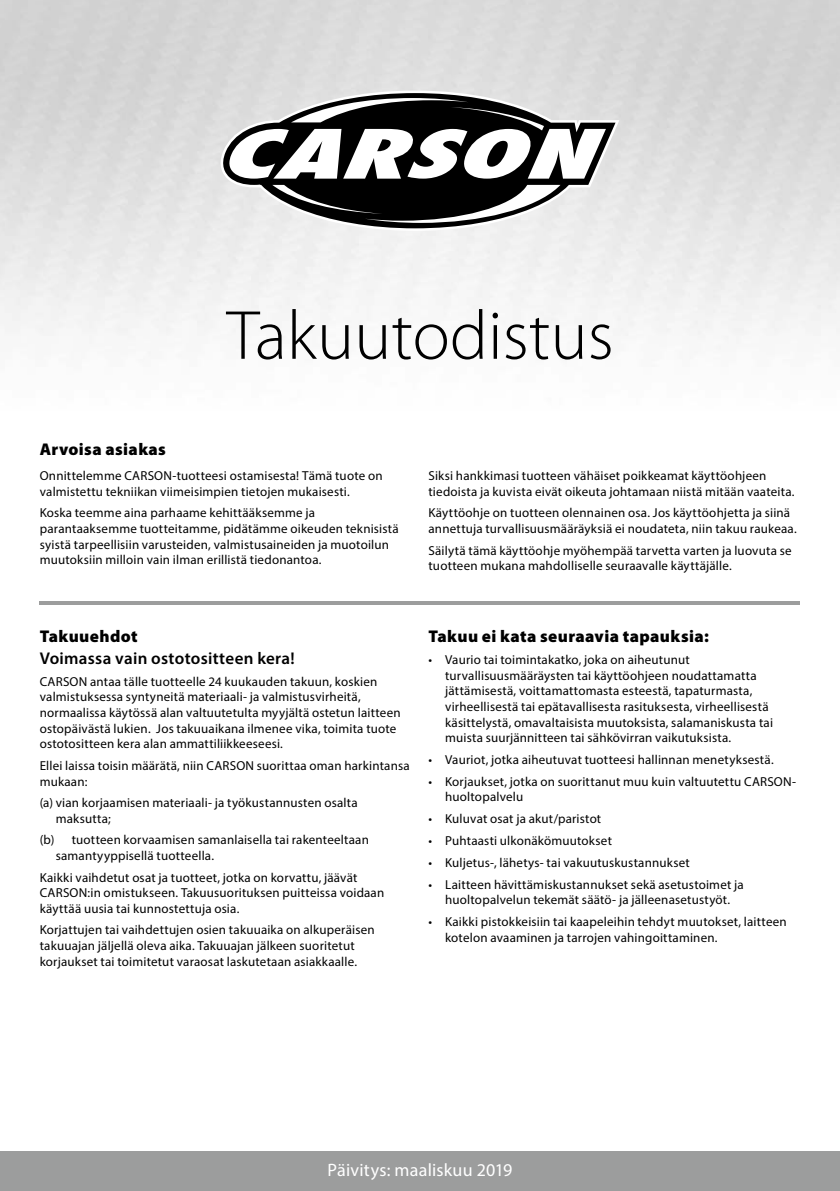
<style>
.page{position:relative;width:840px;height:1191px;background:#fff}
.page>*{position:absolute;margin:0;border:0;box-sizing:border-box;transform-origin:0 0}
.t1{font:300 70px "Myriad Pro";color:#000}
.t2{font:18px "Myriad Pro";letter-spacing:.01em;color:#fff}
.t3{font:900 17px "Myriad Pro";letter-spacing:.025em;color:#000}
.t4{font:600 17px "Myriad Pro";letter-spacing:.015em;color:#000}
.t5{font:13px/15.6px "Myriad Pro";letter-spacing:.015em;color:#000}
</style>
<div class="page">
<div style="left:0;top:1151px;width:839px;height:40px;background:#9c9d9d"></div>
<svg style="left:220px;top:91px;width:399px;height:140px;fill:#ebebeb"></svg>
<svg style="left:220px;top:93px;width:395px;height:135px;background:#bfbfbf"></svg>
<svg style="left:228px;top:98px;width:377px;height:125px"></svg>
<hr style="left:40px;top:601px;width:759px;height:4px;background:#9c9d9d">
<h1 class="t1" style="left:226px;top:293px;width:388px">Takuutodistus</h1>
<h3 class="t3" style="left:40px;top:438px;width:128px">Arvoisa asiakas</h3>
<p class="t5" style="left:40px;top:468px;width:344px">Onnittelemme CARSON-tuotteesi ostamisesta! Tämä tuote on valmistettu tekniikan viimeisimpien tietojen mukaisesti.</p>
<p class="t5" style="left:40px;top:505px;width:360px">Koska teemme aina parhaame kehittääksemme ja parantaaksemme tuotteitamme, pidätämme oikeuden teknisistä syistä tarpeellisiin varusteiden, valmistusaineiden ja muotoilun muutoksiin milloin vain ilman erillistä tiedonantoa.</p>
<p class="t5" style="left:428px;top:468px;width:367px">Siksi hankkimasi tuotteen vähäiset poikkeamat käyttöohjeen tiedoista ja kuvista eivät oikeuta johtamaan niistä mitään vaateita.</p>
<p class="t5" style="left:428px;top:505px;width:369px">Käyttöohje on tuotteen olennainen osa. Jos käyttöohjetta ja siinä annettuja turvallisuusmääräyksiä ei noudateta, niin takuu raukeaa.</p>
<p class="t5" style="left:428px;top:542px;width:364px">Säilytä tämä käyttöohje myöhempää tarvetta varten ja luovuta se tuotteen mukana mahdolliselle seuraavalle käyttäjälle.</p>
<h3 class="t3" style="left:40px;top:625px;width:99px">Takuuehdot</h3>
<h3 class="t4" style="left:40px;top:648px;width:256px">Voimassa vain ostotositteen kera!</h3>
<p class="t5" style="left:40px;top:673px;width:362px">CARSON antaa tälle tuotteelle 24 kuukauden takuun, koskien valmistuksessa syntyneitä materiaali- ja valmistusvirheitä, normaalissa käytössä alan valtuutetulta myyjältä ostetun laitteen ostopäivästä lukien. Jos takuuaikana ilmenee vika, toimita tuote ostotositteen kera alan ammattiliikkeeseesi.</p>
<p class="t5" style="left:40px;top:757px;width:371px">Ellei laissa toisin määrätä, niin CARSON suorittaa oman harkintansa mukaan:</p>
<p class="t5" style="left:56px;top:794px;width:303px;text-indent:-16px">(a) vian korjaamisen materiaali- ja työkustannusten osalta maksutta;</p>
<p class="t5" style="left:56px;top:832px;width:314px;text-indent:-16px">(b) tuotteen korvaamisen samanlaisella tai rakenteeltaan samantyyppisellä tuotteella.</p>
<p class="t5" style="left:40px;top:869px;width:346px">Kaikki vaihdetut osat ja tuotteet, jotka on korvattu, jäävät<br>CARSON:in omistukseen. Takuusuorituksen puitteissa voidaan käyttää uusia tai kunnostettuja osia.</p>
<p class="t5" style="left:40px;top:922px;width:336px">Korjattujen tai vaihdettujen osien takuuaika on alkuperäisen takuuajan jäljellä oleva aika. Takuuajan jälkeen suoritetut korjaukset tai toimitetut varaosat laskutetaan asiakkaalle.</p>
<h3 class="t3" style="left:428px;top:625px;width:282px">Takuu ei kata seuraavia tapauksia:</h3>
<p class="t5" style="left:445px;top:652px;width:329px;text-indent:-17px">• Vaurio tai toimintakatko, joka on aiheutunut turvallisuusmääräysten tai käyttöohjeen noudattamatta jättämisestä, voittamattomasta esteestä, tapaturmasta, virheellisestä tai epätavallisesta rasituksesta, virheellisestä käsittelystä, omavaltaisista muutoksista, salamaniskusta tai muista suurjännitteen tai sähkövirran vaikutuksista.</p>
<p class="t5" style="left:428px;top:751px;width:346px">• Vauriot, jotka aiheutuvat tuotteesi hallinnan menetyksestä.</p>
<p class="t5" style="left:445px;top:773px;width:351px;text-indent:-17px">• Korjaukset, jotka on suorittanut muu kuin valtuutettu CARSON&shy;huoltopalvelu</p>
<p class="t5" style="left:428px;top:811px;width:174px">• Kuluvat osat ja akut/paristot</p>
<p class="t5" style="left:428px;top:832px;width:185px">• Puhtaasti ulkonäkömuutokset</p>
<p class="t5" style="left:428px;top:854px;width:263px">• Kuljetus-, lähetys- tai vakuutuskustannukset</p>
<p class="t5" style="left:428px;top:876px;width:317px;text-align:center">• Laitteen hävittämiskustannukset sekä asetustoimet ja huoltopalvelun tekemät säätö- ja jälleenasetustyöt.</p>
<p class="t5" style="left:445px;top:914px;width:343px;text-indent:-17px">• Kaikki pistokkeisiin tai kaapeleihin tehdyt muutokset, laitteen kotelon avaaminen ja tarrojen vahingoittaminen.</p>
<h2 class="t2" style="left:327px;top:1159px;width:186px">Päivitys: maaliskuu 2019</h2>
</div>
